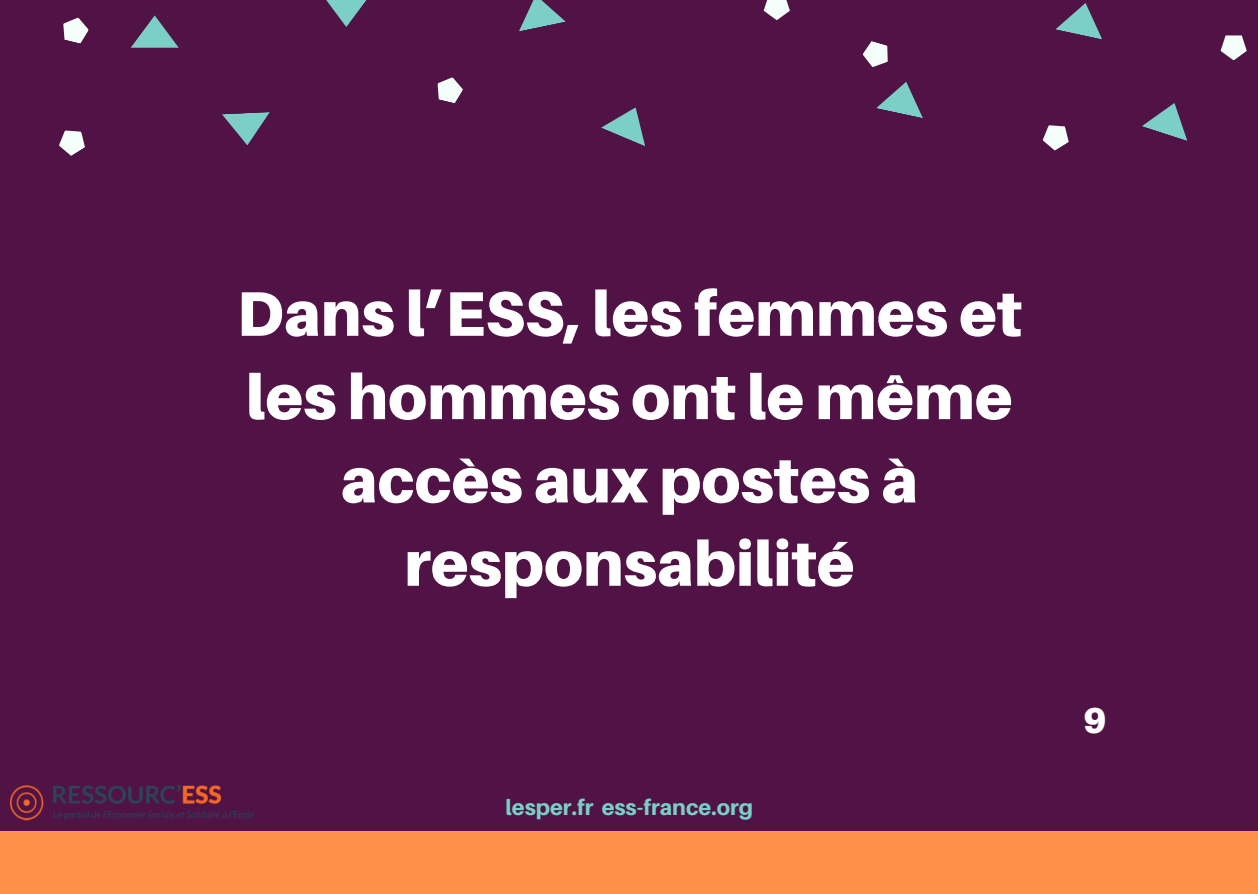
<style>
.page{position:relative;width:1258px;height:894px;background:#fff}
.page>*{position:absolute;margin:0;border:0;box-sizing:border-box;transform-origin:0 0}
.t1{font:900 63px/83.4px "Aileron";color:#fff;text-align:center}
.t2{font:900 36px "Aileron";color:#fff}
.t3{font:800 21.9px "Aileron";color:#7bcfc7}
</style>
<div class="page">
<div style="left:0;top:0;width:1258px;height:893px;background:#511346"></div>
<div style="left:0;top:831px;width:1258px;height:62px;background:#ff914d"></div>
<svg style="left:222px;top:112px;width:48px;height:33px"></svg>
<svg style="left:1056px;top:3px;width:46px;height:36px"></svg>
<svg style="left:519px;top:0;width:47px;height:32px"></svg>
<svg style="left:326px;top:0;width:41px;height:27px"></svg>
<svg style="left:131px;top:15px;width:48px;height:33px"></svg>
<svg style="left:63px;top:17px;width:26px;height:27px"></svg>
<svg style="left:764px;top:0;width:26px;height:20px"></svg>
<svg style="left:59px;top:130px;width:26px;height:26px"></svg>
<svg style="left:437px;top:77px;width:26px;height:26px"></svg>
<svg style="left:601px;top:107px;width:44px;height:39px"></svg>
<svg style="left:876px;top:82px;width:47px;height:36px"></svg>
<svg style="left:1142px;top:103px;width:45px;height:38px"></svg>
<svg style="left:1042px;top:125px;width:27px;height:26px"></svg>
<svg style="left:862px;top:41px;width:26px;height:26px"></svg>
<svg style="left:1220px;top:35px;width:27px;height:25px"></svg>
<img style="left:11px;top:785px;width:243px;height:36px">
<p class="t1" style="left:237px;top:271px;width:787px">Dans l’ESS, les femmes et les hommes ont le même accès aux postes à responsabilité</p>
<p class="t3" style="left:505px;top:793px;width:249px">lesper.fr ess-france.org</p>
<p class="t2" style="left:1083px;top:697px;width:25px">9</p>
</div>
